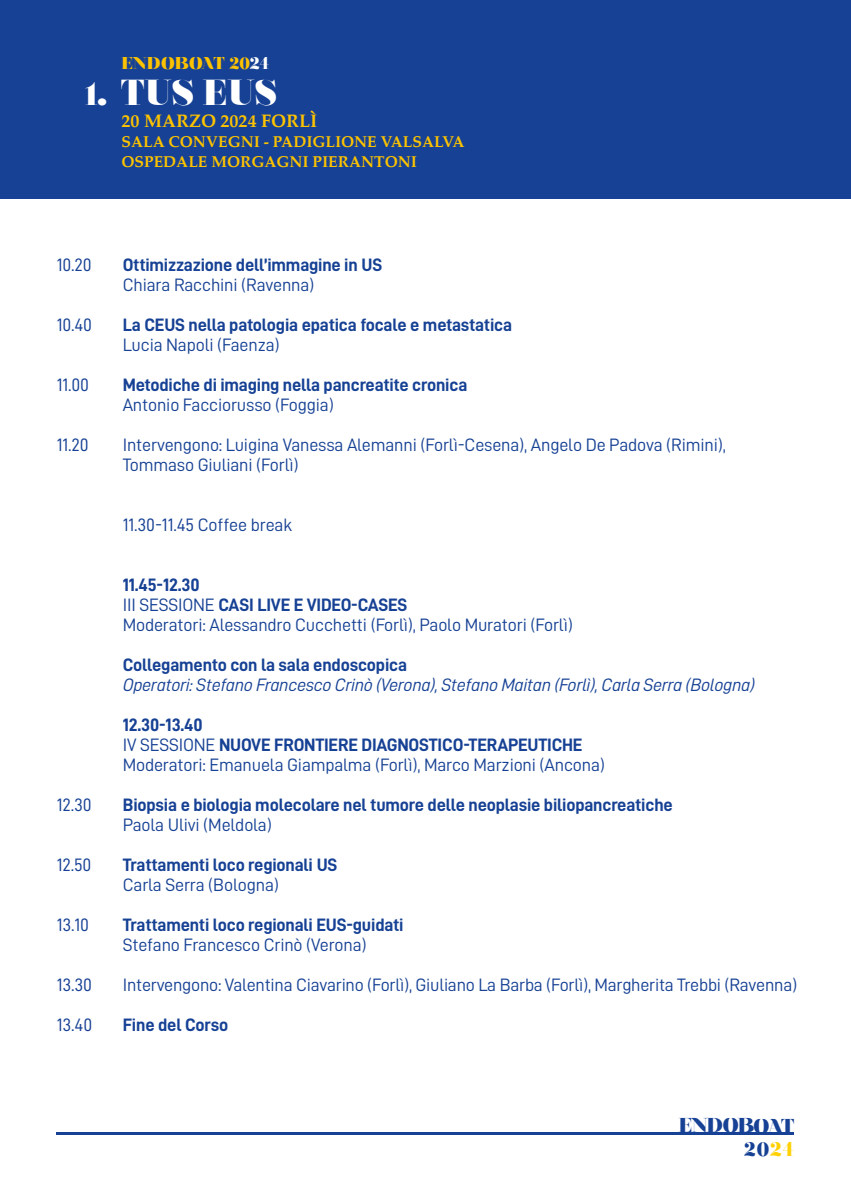
<style>
.page{position:relative;width:851px;height:1191px;background:#fff}
.page>*{position:absolute;margin:0;border:0;box-sizing:border-box;transform-origin:0 0}
.t1{font:900 36px "Nouvelle Vague";letter-spacing:.025em;color:#fff}
.t2{font:900 20px/24px "Nouvelle Vague";color:#164194;text-align:right}
.t3{font:18px/20px "D DIN";letter-spacing:-.01em;color:#164194}
.t4{font:18px/20px "D DIN Bold";letter-spacing:-.01em;color:#164194}
.t5{font:18px "D DIN Italic";letter-spacing:-.02em;color:#164194}
.t6{font:700 18px "Palatino";color:#fdc300}
.t7{font:900 17px "Nouvelle Vague";letter-spacing:.025em;color:#fdc300}
.t8{font:700 15.6px/19.8px "Palatino";color:#fdc300}
.s1{font-size:22px}
.s2{color:#fff}
.s3{font-size:32.6px}
.s4{font-family:"D DIN"}
.s5{font-size:26px}
.s6{color:#ffd100}
</style>
<div class="page">
<div style="left:0;top:0;width:850px;height:198px;background:#164194"></div>
<hr style="left:57px;top:1131px;width:737px;height:3px;background:#164194">
<p class="t7" style="left:121px;top:54px;width:149px">ENDOBOAT 2<span class="s1">o</span><span class="s2">24</span></p>
<h1 class="t1" style="left:86px;top:73px;width:192px"><span class="s3">1.</span> TUS EUS</h1>
<p class="t6" style="left:121px;top:105px;width:197px">20 MARZO 2024 FORLÌ</p>
<p class="t8" style="left:121px;top:131px;width:344px">SALA CONVEGNI - PADIGLIONE VALSALVA<br>OSPEDALE MORGAGNI PIERANTONI</p>
<p class="t3" style="left:57px;top:254px;width:36px">10.20</p>
<p class="t4" style="left:123px;top:254px;width:261px">Ottimizzazione dell’immagine in US</p>
<p class="t3" style="left:123px;top:274px;width:193px">Chiara Racchini (Ravenna)</p>
<p class="t3" style="left:57px;top:314px;width:37px">10.40</p>
<p class="t4" style="left:123px;top:314px;width:391px">La CEUS nella patologia epatica focale e metastatica</p>
<p class="t3" style="left:123px;top:334px;width:158px">Lucia Napoli (Faenza)</p>
<p class="t3" style="left:57px;top:374px;width:34px">11.00</p>
<p class="t4" style="left:123px;top:374px;width:346px">Metodiche di imaging nella pancreatite cronica</p>
<p class="t3" style="left:123px;top:394px;width:212px">Antonio Facciorusso (Foggia)</p>
<p class="t3" style="left:57px;top:434px;width:33px">11.20</p>
<p class="t3" style="left:123px;top:434px;width:604px">Intervengono: Luigina Vanessa Alemanni (Forlì-Cesena), Angelo De Padova (Rimini),<br>Tommaso Giuliani (Forlì)</p>
<p class="t3" style="left:123px;top:514px;width:171px">11.30-11.45 Coffee break</p>
<p class="t4" style="left:123px;top:574px;width:286px">11.45-12.30<br><span class="s4">III SESSIONE</span> CASI LIVE E VIDEO-CASES</p>
<p class="t3" style="left:123px;top:614px;width:451px">Moderatori: Alessandro Cucchetti (Forlì), Paolo Muratori (Forlì)</p>
<p class="t4" style="left:123px;top:654px;width:286px">Collegamento con la sala endoscopica</p>
<p class="t5" style="left:123px;top:675px;width:633px">Operatori: Stefano Francesco Crinò (Verona), Stefano Maitan (Forlì), Carla Serra (Bologna)</p>
<p class="t4" style="left:123px;top:714px;width:461px">12.30-13.40<br><span class="s4">IV SESSIONE</span> NUOVE FRONTIERE DIAGNOSTICO-TERAPEUTICHE</p>
<p class="t3" style="left:123px;top:754px;width:483px">Moderatori: Emanuela Giampalma (Forlì), Marco Marzioni (Ancona)</p>
<p class="t3" style="left:57px;top:794px;width:36px">12.30</p>
<p class="t4" style="left:123px;top:794px;width:551px">Biopsia e biologia molecolare nel tumore delle neoplasie biliopancreatiche</p>
<p class="t3" style="left:123px;top:814px;width:151px">Paola Ulivi (Meldola)</p>
<p class="t3" style="left:57px;top:854px;width:36px">12.50</p>
<p class="t4" style="left:123px;top:854px;width:216px">Trattamenti loco regionali US</p>
<p class="t3" style="left:123px;top:874px;width:158px">Carla Serra (Bologna)</p>
<p class="t3" style="left:57px;top:914px;width:34px">13.10</p>
<p class="t4" style="left:123px;top:914px;width:282px">Trattamenti loco regionali EUS-guidati</p>
<p class="t3" style="left:123px;top:934px;width:245px">Stefano Francesco Crinò (Verona)</p>
<p class="t3" style="left:57px;top:974px;width:37px">13.30</p>
<p class="t3" style="left:123px;top:974px;width:676px">Intervengono: Valentina Ciavarino (Forlì), Giuliano La Barba (Forlì), Margherita Trebbi (Ravenna)</p>
<p class="t3" style="left:57px;top:1014px;width:37px">13.40</p>
<p class="t4" style="left:123px;top:1014px;width:107px">Fine del Corso</p>
<p class="t2" style="left:678px;top:1113px;width:117px">ENDOBOAT<br>2<span class="s5">o</span><span class="s6">24</span></p>
</div>
